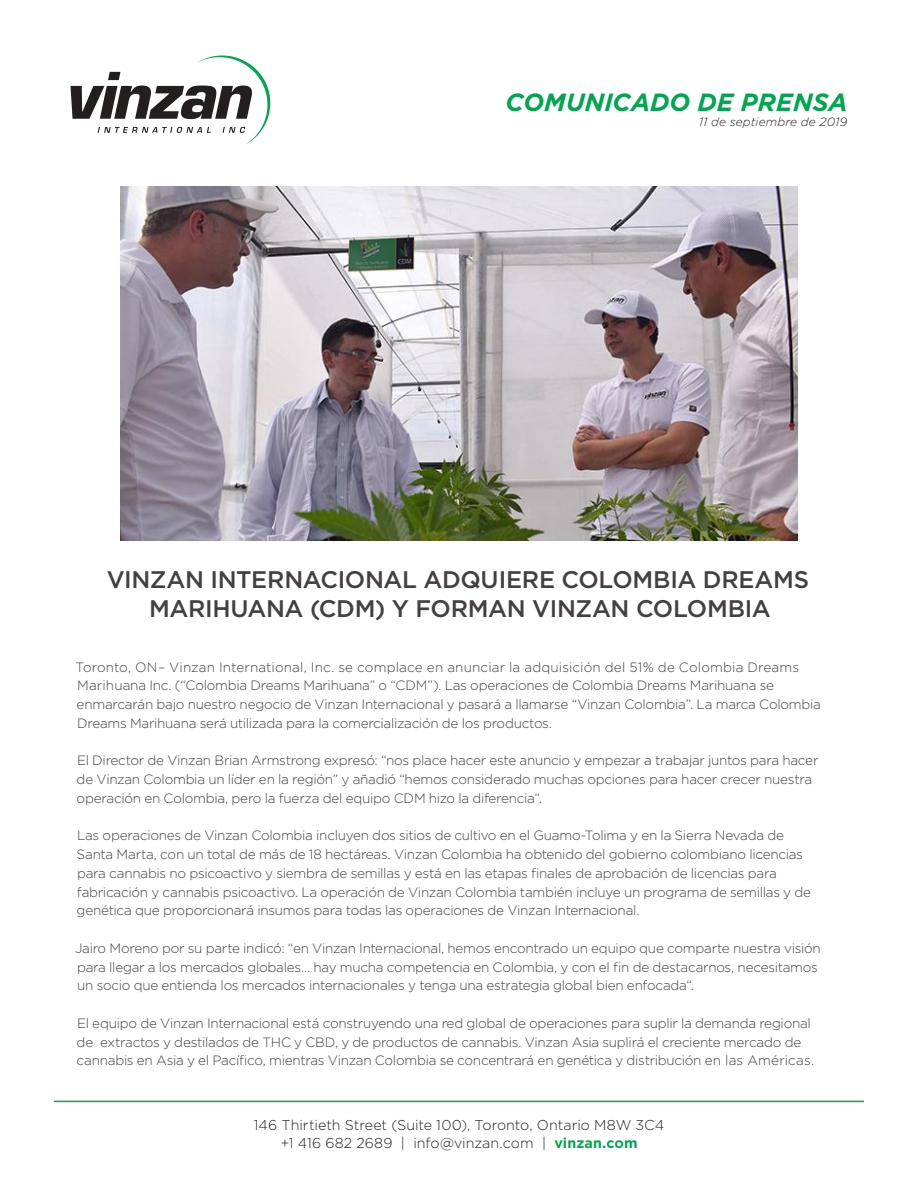
<style>
.page{position:relative;width:918px;height:1188px;background:#fff}
.page>*{position:absolute;margin:0;border:0;box-sizing:border-box;transform-origin:0 0}
.t1{font:italic 700 24.9px "Gotham";color:#00a650}
.t2{font:500 24px/28.8px "Gotham";letter-spacing:-.015em;color:#444041;text-align:center}
.t3{font:300 14.25px/17.2px "Gotham";color:#241f1f;text-align:center}
.t4{font:300 13.5px/18.8px "Gotham";letter-spacing:-.02em;color:#444041}
.t5{font:italic 300 12px "Gotham";letter-spacing:.015em;color:#241f1f}
.s1{font-weight:700;color:#00a650}
</style>
<div class="page">
<svg style="left:70px;top:56px;width:200px;height:89px"></svg>
<hr style="left:54px;top:1101px;width:810px;height:1px;background:#00a650">
<img style="left:120px;top:186px;width:678px;height:355px">
<h1 class="t1" style="left:505px;top:88px;width:344px">COMUNICADO DE PRENSA</h1>
<p class="t5" style="left:699px;top:115px;width:150px">11 de septiembre de 2019</p>
<h2 class="t2" style="left:107px;top:565px;width:704px">VINZAN INTERNACIONAL ADQUIERE COLOMBIA DREAMS<br>MARIHUANA (CDM) Y FORMAN VINZAN COLOMBIA</h2>
<p class="t4" style="left:75px;top:657px;width:747px">Toronto, ON– Vinzan International, Inc. se complace en anunciar la adquisición del 51% de Colombia Dreams Marihuana Inc. (“Colombia Dreams Marihuana” o “CDM”). Las operaciones de Colombia Dreams Marihuana se enmarcarán bajo nuestro negocio de Vinzan Internacional y pasará a llamarse “Vinzan Colombia”. La marca Colombia Dreams Marihuana será utilizada para la comercialización de los productos.</p>
<p class="t4" style="left:77px;top:751px;width:743px">El Director de Vinzan Brian Armstrong expresó: “nos place hacer este anuncio y empezar a trabajar juntos para hacer de Vinzan Colombia un líder en la región” y añadió “hemos considerado muchas opciones para hacer crecer nuestra operación en Colombia, pero la fuerza del equipo CDM hizo la diferencia”.</p>
<p class="t4" style="left:77px;top:826px;width:736px">Las operaciones de Vinzan Colombia incluyen dos sitios de cultivo en el Guamo-Tolima y en la Sierra Nevada de Santa Marta, con un total de más de 18 hectáreas. Vinzan Colombia ha obtenido del gobierno colombiano licencias para cannabis no psicoactivo y siembra de semillas y está en las etapas finales de aprobación de licencias para fabricación y cannabis psicoactivo. La operación de Vinzan Colombia también incluye un programa de semillas y de genética que proporcionará insumos para todas las operaciones de Vinzan Internacional.</p>
<p class="t4" style="left:75px;top:939px;width:747px">Jairo Moreno por su parte indicó: “en Vinzan Internacional, hemos encontrado un equipo que comparte nuestra visión para llegar a los mercados globales… hay mucha competencia en Colombia, y con el fin de destacarnos, necesitamos un socio que entienda los mercados internacionales y tenga una estrategia global bien enfocada“.</p>
<p class="t4" style="left:77px;top:1014px;width:739px">El equipo de Vinzan Internacional está construyendo una red global de operaciones para suplir la demanda regional de extractos y destilados de THC y CBD, y de productos de cannabis. Vinzan Asia suplirá el creciente mercado de cannabis en Asia y el Pacífico, mientras Vinzan Colombia se concentrará en genética y distribución en las Américas.</p>
<p class="t3" style="left:254px;top:1116px;width:412px">146 Thirtieth Street (Suite 100), Toronto, Ontario M8W 3C4 +1 416 682 2689 | info@vinzan.com | <span class="s1">vinzan.com</span></p>
</div>
